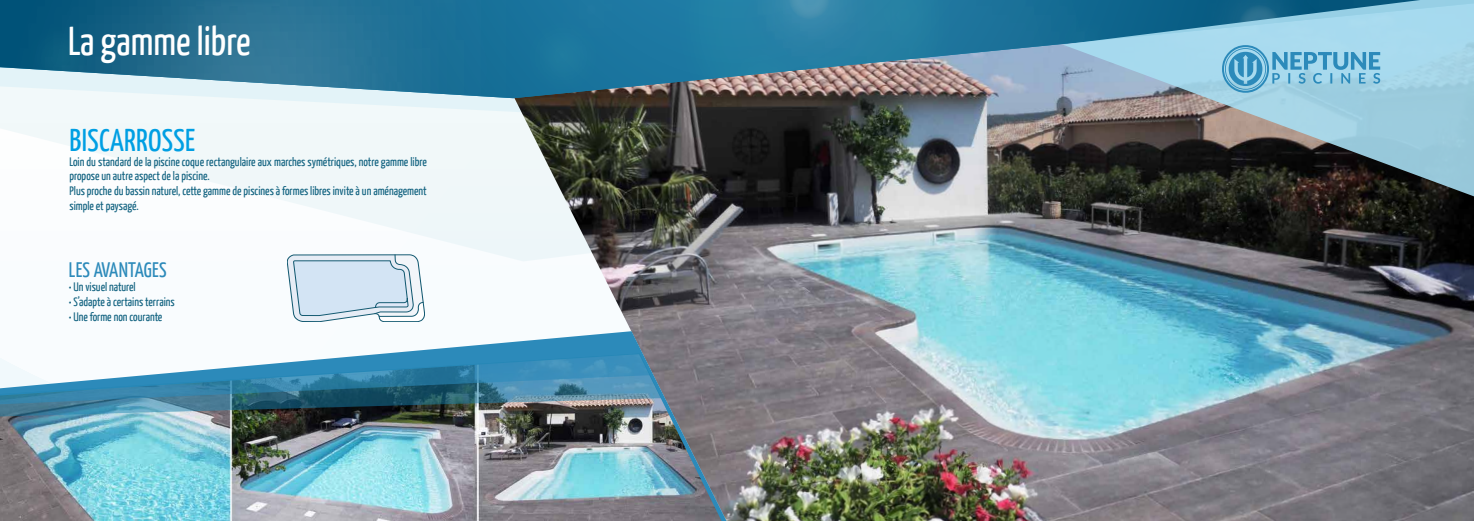
<style>
.page{position:relative;width:1474px;height:521px;background:#fff}
.page>*{position:absolute;margin:0;border:0;box-sizing:border-box;transform-origin:0 0}
.t1{font:40.25px "Yanone Kaffeesatz";color:#fff}
.t2{font:31.5px "Yanone Kaffeesatz";letter-spacing:.01em;color:#009fe3}
.t3{font:21px "Yanone Kaffeesatz";letter-spacing:.01em;color:#2c8aba}
.t4{font:12.25px/14.7px "Yanone Kaffeesatz";color:#116280}
</style>
<div class="page">
<svg style="left:0;top:122px;width:509px;height:136px;fill:#f1f8f9"></svg>
<svg style="left:0;top:98px;width:509px;height:24px;fill:#f2f9fa"></svg>
<img style="left:509px;top:98px;width:964px;height:423px">
<img style="left:0;top:0;width:277px;height:98px">
<img style="left:277px;top:0;width:785px;height:98px">
<svg style="left:585px;top:3px;width:13px;height:13px"></svg>
<svg style="left:789px;top:0;width:41px;height:19px"></svg>
<svg style="left:391px;top:331px;width:335px;height:190px"></svg>
<img style="left:0;top:354px;width:721px;height:167px">
<img style="left:0;top:353px;width:661px;height:64px">
<svg style="left:0;top:353px;width:649px;height:52px"></svg>
<svg style="left:1062px;top:0;width:411px;height:211px;background:#66828e"></svg>
<svg style="left:1221px;top:45px;width:159px;height:48px;background:#7fbedb"></svg>
<svg style="left:287px;top:254px;width:138px;height:68px"></svg>
<h1 class="t1" style="left:68px;top:17px;width:184px">La gamme libre</h1>
<h2 class="t2" style="left:70px;top:121px;width:127px">BISCARROSSE</h2>
<p class="t4" style="left:69px;top:154px;width:359px">Loin du standard de la piscine coque rectangulaire aux marches symétriques, notre gamme libre propose un autre aspect de la piscine.<br>Plus proche du bassin naturel, cette gamme de piscines à formes libres invite à un aménagement simple et paysagé.</p>
<h3 class="t3" style="left:69px;top:256px;width:99px">LES AVANTAGES</h3>
<p class="t4" style="left:69px;top:279px;width:69px">• Un visuel naturel</p>
<p class="t4" style="left:69px;top:294px;width:107px">• S’adapte à certains terrains</p>
<p class="t4" style="left:69px;top:309px;width:95px">• Une forme non courante</p>
</div>
